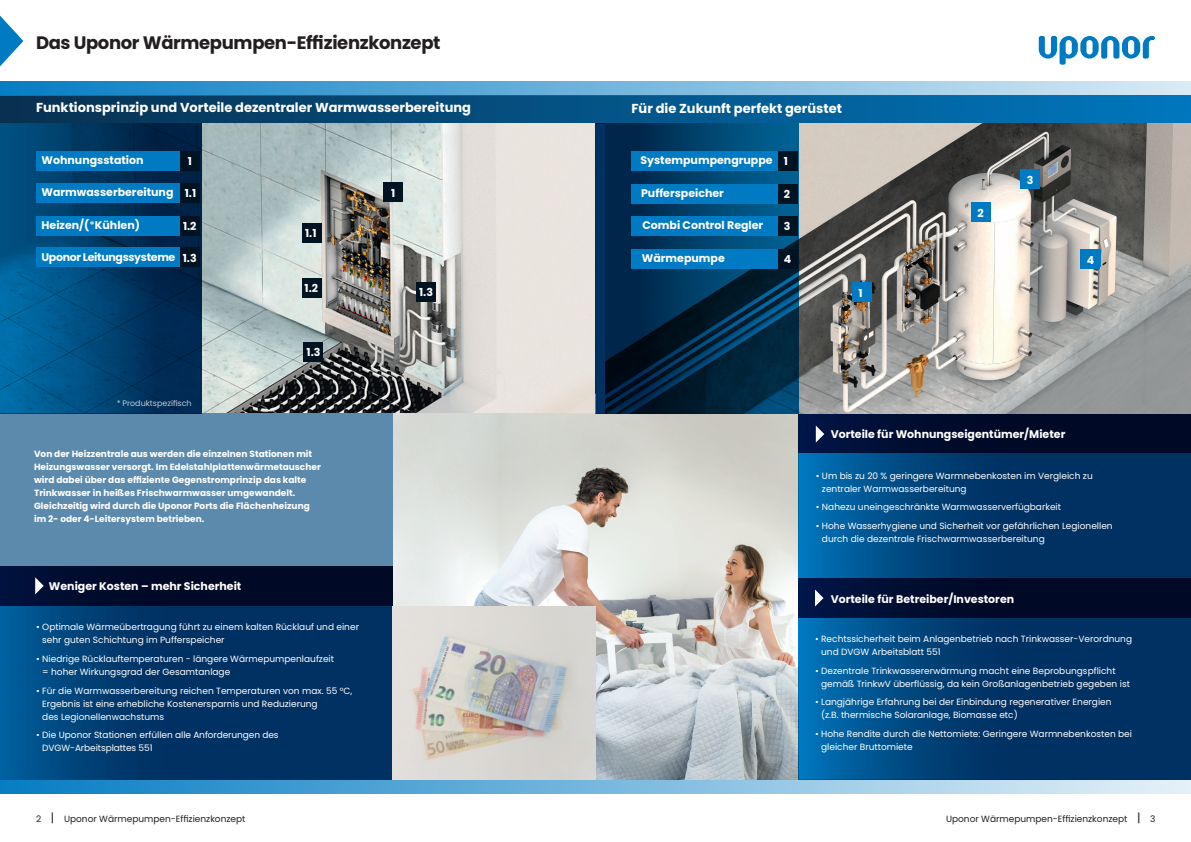
<style>
.page{position:relative;width:1191px;height:842px;background:#fff}
.page>*{position:absolute;margin:0;border:0;box-sizing:border-box;transform-origin:0 0}
.t1{font:700 18px "Poppins";letter-spacing:-.02em;color:#231f20}
.t2{font:700 13px "Poppins";color:#fff}
.t3{font:700 11px "Poppins";color:#fff}
.t4{font:700 11px "Poppins";letter-spacing:-.03em;color:#fff}
.t5{font:9px/13px "Poppins";color:#fff}
.t6{font:700 9px/13px "Poppins";color:#fff}
.t7{font:9px "Poppins";color:#231f20}
.t8{font:8px "Poppins";color:#fff}
.s1{font-weight:400}
.s2{font-size:12px}
</style>
<div class="page">
<div style="left:0;top:95px;width:1191px;height:29px;background:linear-gradient(to right,#083050,#0077be)"></div>
<svg style="left:0;top:81px;width:1191px;height:14px;background:#6fb3dc"></svg>
<svg style="left:0;top:780px;width:1191px;height:14px;background:#75b6dd"></svg>
<img style="left:202px;top:124px;width:393px;height:289px">
<img style="left:393px;top:413px;width:405px;height:367px">
<div style="left:0;top:413px;width:393px;height:154px;background:#5b8aad"></div>
<svg style="left:798px;top:413px;width:393px;height:367px;background:#004076"></svg>
<svg style="left:0;top:606px;width:393px;height:174px;background:#00396d"></svg>
<svg style="left:0;top:124px;width:202px;height:289px;background:#004270"></svg>
<div style="left:0;top:566px;width:393px;height:40px;background:linear-gradient(to right,#000e33,#000721)"></div>
<div style="left:798px;top:413px;width:392px;height:40px;background:linear-gradient(to right,#00123d,#00061e)"></div>
<div style="left:798px;top:578px;width:393px;height:40px;background:linear-gradient(to right,#00123d,#00061e)"></div>
<svg style="left:35px;top:577px;width:9px;height:17px"></svg>
<svg style="left:816px;top:426px;width:8px;height:17px"></svg>
<svg style="left:815px;top:589px;width:8px;height:17px"></svg>
<div style="left:36px;top:151px;width:144px;height:20px;background:#007ac2"></div>
<div style="left:180px;top:151px;width:20px;height:20px;background:#001322"></div>
<div style="left:36px;top:183px;width:144px;height:20px;background:#007ac2"></div>
<div style="left:180px;top:183px;width:20px;height:20px;background:#001322"></div>
<div style="left:36px;top:216px;width:144px;height:20px;background:#007ac2"></div>
<div style="left:180px;top:216px;width:20px;height:20px;background:#001322"></div>
<div style="left:36px;top:247px;width:144px;height:20px;background:#007ac2"></div>
<div style="left:180px;top:247px;width:20px;height:20px;background:#001322"></div>
<div style="left:383px;top:182px;width:20px;height:20px;background:#001322"></div>
<div style="left:302px;top:223px;width:19px;height:20px;background:#001322"></div>
<div style="left:416px;top:282px;width:19px;height:20px;background:#001322"></div>
<div style="left:303px;top:342px;width:20px;height:19px;background:#001322"></div>
<div style="left:302px;top:278px;width:19px;height:20px;background:#001322"></div>
<svg style="left:0;top:16px;width:23px;height:50px"></svg>
<img style="left:798px;top:124px;width:393px;height:289px">
<svg style="left:595px;top:124px;width:203px;height:289px;background:#002f50"></svg>
<div style="left:852px;top:282px;width:20px;height:20px;background:#007ac2"></div>
<div style="left:971px;top:202px;width:20px;height:20px;background:#007ac2"></div>
<div style="left:1080px;top:249px;width:20px;height:20px;background:#007ac2"></div>
<div style="left:1020px;top:169px;width:20px;height:20px;background:#007ac2"></div>
<div style="left:631px;top:151px;width:147px;height:20px;background:#007ac2"></div>
<div style="left:778px;top:151px;width:20px;height:20px;background:#001322"></div>
<div style="left:631px;top:184px;width:147px;height:20px;background:#007ac2"></div>
<div style="left:778px;top:184px;width:20px;height:20px;background:#001322"></div>
<div style="left:631px;top:216px;width:147px;height:20px;background:#007ac2"></div>
<div style="left:778px;top:216px;width:20px;height:20px;background:#001322"></div>
<div style="left:631px;top:249px;width:147px;height:19px;background:#007ac2"></div>
<div style="left:778px;top:249px;width:20px;height:19px;background:#001322"></div>
<svg style="left:565px;top:394px;width:30px;height:19px"></svg>
<img style="left:393px;top:607px;width:202px;height:173px">
<svg style="left:1038px;top:36px;width:117px;height:29px"></svg>
<h1 class="t1" style="left:36px;top:32px;width:406px">Das Uponor Wärmepumpen-Effizienzkonzept</h1>
<h2 class="t2" style="left:36px;top:100px;width:436px">Funktionsprinzip und Vorteile dezentraler Warmwasserbereitung</h2>
<p class="t3" style="left:42px;top:154px;width:104px">Wohnungsstation</p>
<p class="t3" style="left:188px;top:155px;width:6px">1</p>
<p class="t3" style="left:42px;top:186px;width:156px">Warmwasserbereitung 1.1</p>
<p class="t3" style="left:42px;top:219px;width:100px">Heizen/(<span class="s1">*</span>Kühlen)</p>
<p class="t3" style="left:183px;top:220px;width:15px">1.2</p>
<p class="t4" style="left:42px;top:250px;width:157px">Uponor Leitungssysteme 1.3</p>
<p class="t8" style="left:116px;top:399px;width:77px">* Produktspezifisch</p>
<p class="t3" style="left:305px;top:227px;width:13px">1.1</p>
<p class="t3" style="left:304px;top:282px;width:15px">1.2</p>
<p class="t3" style="left:306px;top:346px;width:15px">1.3</p>
<p class="t6" style="left:34px;top:448px;width:288px">Von der Heizzentrale aus werden die einzelnen Stationen mit Heizungswasser versorgt. Im Edelstahlplattenwärmetauscher wird dabei über das effiziente Gegenstromprinzip das kalte Trinkwasser in heißes Frischwarmwasser umgewandelt.<br>Gleichzeitig wird durch die Uponor Ports die Flächenheizung im 2- oder 4-Leitersystem betrieben.</p>
<p class="t3" style="left:49px;top:580px;width:194px">Weniger Kosten – mehr Sicherheit</p>
<p class="t5" style="left:42px;top:621px;width:318px;text-indent:-6px">• Optimale Wärmeübertragung führt zu einem kalten Rücklauf und einer sehr guten Schichtung im Pufferspeicher</p>
<p class="t5" style="left:42px;top:652px;width:293px;text-indent:-6px">• Niedrige Rücklauftemperaturen - längere Wärmepumpenlaufzeit = hoher Wirkungsgrad der Gesamtanlage</p>
<p class="t5" style="left:42px;top:684px;width:311px;text-indent:-6px">• Für die Warmwasserbereitung reichen Temperaturen von max. 55 °C,<br>Ergebnis ist eine erhebliche Kostenersparnis und Reduzierung<br>des Legionellenwachstums</p>
<p class="t5" style="left:42px;top:729px;width:238px;text-indent:-6px">• Die Uponor Stationen erfüllen alle Anforderungen des<br>DVGW-Arbeitsplattes 551</p>
<p class="t3" style="left:391px;top:186px;width:6px">1</p>
<p class="t3" style="left:419px;top:286px;width:15px">1.3</p>
<h2 class="t2" style="left:631px;top:101px;width:212px">Für die Zukunft perfekt gerüstet</h2>
<p class="t3" style="left:640px;top:154px;width:149px">Systempumpengruppe 1</p>
<p class="t3" style="left:641px;top:187px;width:84px">Pufferspeicher</p>
<p class="t3" style="left:784px;top:188px;width:8px">2</p>
<p class="t3" style="left:642px;top:219px;width:122px">Combi Control Regler</p>
<p class="t3" style="left:784px;top:220px;width:8px">3</p>
<p class="t3" style="left:642px;top:252px;width:84px">Wärmepumpe</p>
<p class="t3" style="left:784px;top:253px;width:9px">4</p>
<p class="t3" style="left:858px;top:287px;width:6px">1</p>
<p class="t3" style="left:977px;top:207px;width:8px">2</p>
<p class="t3" style="left:1026px;top:174px;width:8px">3</p>
<p class="t3" style="left:1086px;top:253px;width:9px">4</p>
<p class="t3" style="left:830px;top:428px;width:236px">Vorteile für Wohnungseigentümer/Mieter</p>
<p class="t5" style="left:822px;top:469px;width:272px;text-indent:-6px">• Um bis zu 20 % geringere Warmnebenkosten im Vergleich zu zentraler Warmwasserbereitung</p>
<p class="t5" style="left:816px;top:501px;width:247px">• Nahezu uneingeschränkte Warmwasserverfügbarkeit</p>
<p class="t5" style="left:822px;top:519px;width:292px;text-indent:-6px">• Hohe Wasserhygiene und Sicherheit vor gefährlichen Legionellen durch die dezentrale Frischwarmwasserbereitung</p>
<p class="t3" style="left:830px;top:593px;width:185px">Vorteile für Betreiber/Investoren</p>
<p class="t5" style="left:821px;top:632px;width:312px;text-indent:-6px">• Rechtssicherheit beim Anlagenbetrieb nach Trinkwasser-Verordnung und DVGW Arbeitsblatt 551</p>
<p class="t5" style="left:821px;top:664px;width:310px;text-indent:-6px">• Dezentrale Trinkwassererwärmung macht eine Beprobungspflicht gemäß TrinkwV überflüssig, da kein Großanlagenbetrieb gegeben ist</p>
<p class="t5" style="left:821px;top:696px;width:292px;text-indent:-6px">• Langjährige Erfahrung bei der Einbindung regenerativer Energien (z.B. thermische Solaranlage, Biomasse etc)</p>
<p class="t5" style="left:821px;top:727px;width:312px;text-indent:-6px">• Hohe Rendite durch die Nettomiete: Geringere Warmnebenkosten bei gleicher Bruttomiete</p>
<p class="t7" style="left:36px;top:814px;width:211px">2 <span class="s2">|</span> Uponor Wärmepumpen-Effizienzkonzept</p>
<p class="t7" style="left:946px;top:814px;width:211px">Uponor Wärmepumpen-Effizienzkonzept <span class="s2">|</span> 3</p>
</div>
